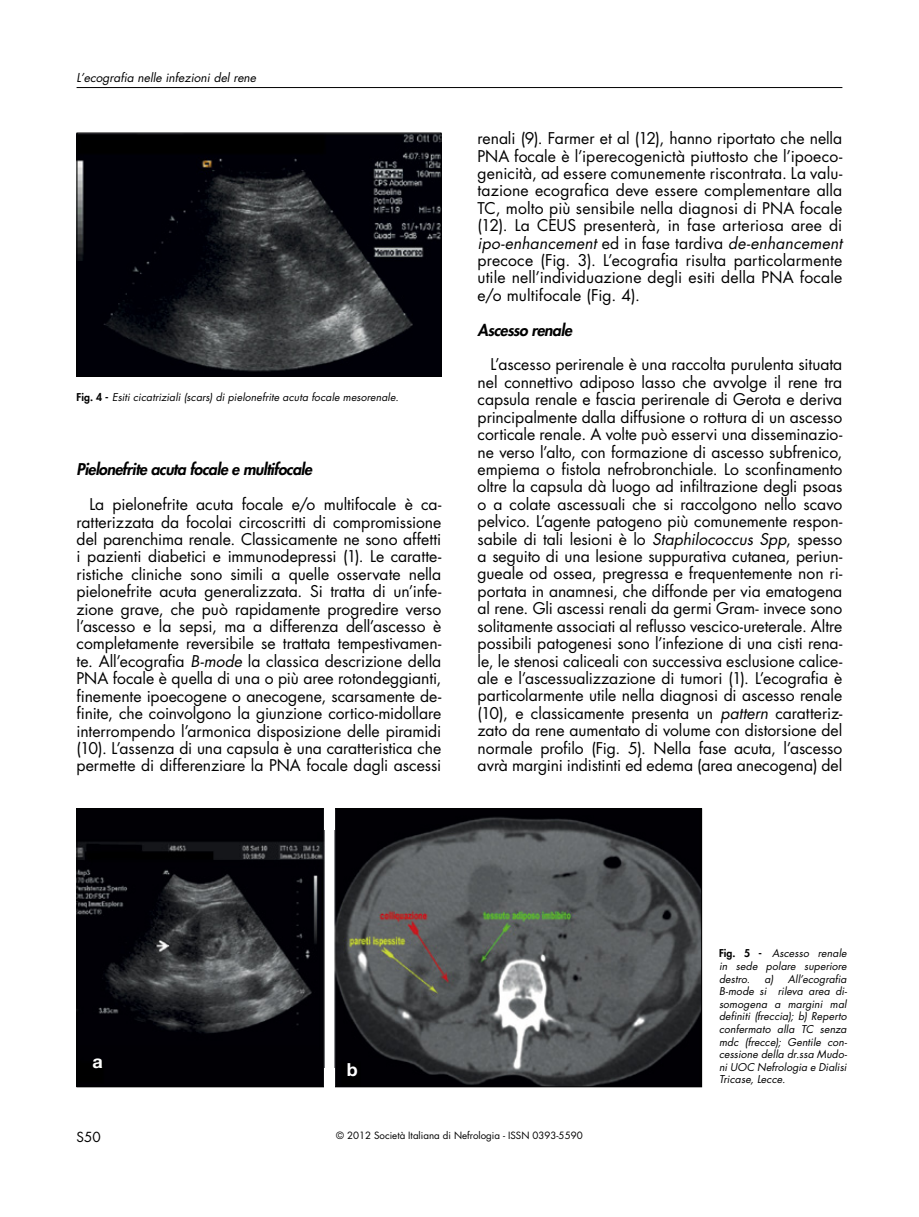
<style>
.page{position:relative;width:919px;height:1217px;background:#fff}
.page>*{position:absolute;margin:0;border:0;box-sizing:border-box;transform-origin:0 0}
.t1{font:700 18px "Helvetica Neue";color:#fff}
._19_FULL_TEXT{font:15.75px/17.4px "Futura";color:#000;text-align:justify}
._19_FULL_TEXT-2{font:italic 800 15.75px "Futura";letter-spacing:-.03em;color:#000}
._18_SUBTITLE_ITALIC{font:italic 800 15.75px "Futura";letter-spacing:-.03em;color:#000}
.t2{font:13.5px "Futura";color:#000}
.t3{font:italic 12px "Futura";color:#000}
._40_FIGURE_LEGEND{font:italic 10.5px/12.6px "Futura";letter-spacing:.01em;color:#000;text-align:justify}
.t4{font:9.75px "Futura";color:#000}
.s1{font-weight:800;font-style:normal}
.s2{font-style:italic}
.s3{font-style:inherit}
</style>
<div class="page">
<hr style="left:77px;top:87px;width:765px;height:1px;background:#000">
<img style="left:79px;top:135px;width:360px;height:239px">
<div style="left:77px;top:133px;width:364px;height:243px;border:1px solid #000"></div>
<img style="left:79px;top:810px;width:621px;height:274px">
<div style="left:77px;top:808px;width:625px;height:278px;border:1px solid #000"></div>
<div style="left:324px;top:1067px;width:10px;height:34px;background:#fff"></div>
<div style="left:324px;top:795px;width:10px;height:34px;background:#fff"></div>
<p class="t3" style="left:77px;top:70px;width:181px">L’ecografia nelle infezioni del rene</p>
<p class="_40_FIGURE_LEGEND" style="left:77px;top:391px;width:323px"><span class="s1">Fig. 4 -</span> Esiti cicatriziali (scars) di pielonefrite acuta focale mesorenale.</p>
<p class="_19_FULL_TEXT-2" style="left:77px;top:459px;width:237px">Pielonefrite acuta focale e multifocale</p>
<p class="_19_FULL_TEXT" style="left:77px;top:495px;width:366px;text-indent:13px">La pielonefrite acuta focale e/o multifocale è ca&shy;ratterizzata da focolai circoscritti di compromissione del parenchima renale. Classicamente ne sono affetti i pazienti diabetici e immunodepressi (1). Le caratte&shy;ristiche cliniche sono simili a quelle osservate nella pielonefrite acuta generalizzata. Si tratta di un’infe&shy;zione grave, che può rapidamente progredire verso l’ascesso e la sepsi, ma a differenza dell’ascesso è completamente reversibile se trattata tempestivamen&shy;te. All’ecografia <span class="s2">B-mode</span> la classica descrizione della PNA focale è quella di una o più aree rotondeggianti, finemente ipoecogene o anecogene, scarsamente de&shy;finite, che coinvolgono la giunzione cortico-midollare interrompendo l’armonica disposizione delle piramidi (10). L’assenza di una capsula è una caratteristica che permette di differenziare la PNA focale dagli ascessi</p>
<p class="_19_FULL_TEXT" style="left:477px;top:130px;width:366px">renali (9). Farmer et al (12), hanno riportato che nella PNA focale è l’iperecogenictà piuttosto che l’ipoeco&shy;genicità, ad essere comunemente riscontrata. La valu&shy;tazione ecografica deve essere complementare alla TC, molto più sensibile nella diagnosi di PNA focale (12). La CEUS presenterà, in fase arteriosa aree di <span class="s2">ipo-enhancement</span> ed in fase tardiva <span class="s2">de-enhancement </span>precoce (Fig. 3). L’ecografia risulta particolarmente utile nell’individuazione degli esiti della PNA focale e/o multifocale (Fig. 4).</p>
<p class="_18_SUBTITLE_ITALIC" style="left:477px;top:320px;width:96px">Ascesso renale</p>
<p class="_19_FULL_TEXT" style="left:477px;top:356px;width:366px;text-indent:13px">L’ascesso perirenale è una raccolta purulenta situata nel connettivo adiposo lasso che avvolge il rene tra capsula renale e fascia perirenale di Gerota e deriva principalmente dalla diffusione o rottura di un ascesso corticale renale. A volte può esservi una disseminazio&shy;ne verso l’alto, con formazione di ascesso subfrenico, empiema o fistola nefrobronchiale. Lo sconfinamento oltre la capsula dà luogo ad infiltrazione degli psoas o a colate ascessuali che si raccolgono nello scavo pelvico. L’agente patogeno più comunemente respon&shy;sabile di tali lesioni è lo <span class="s2">Staphilococcus Spp</span>, spesso a seguito di una lesione suppurativa cutanea, periun&shy;gueale od ossea, pregressa e frequentemente non ri&shy;portata in anamnesi, che diffonde per via ematogena al rene. Gli ascessi renali da germi Gram- invece sono solitamente associati al reflusso vescico-ureterale. Altre possibili patogenesi sono l’infezione di una cisti rena&shy;le, le stenosi caliceali con successiva esclusione calice&shy;ale e l’ascessualizzazione di tumori (1). L’ecografia è particolarmente utile nella diagnosi di ascesso renale (10), e classicamente presenta un <span class="s2">pattern</span> caratteriz&shy;zato da rene aumentato di volume con distorsione del normale profilo (Fig. 5). Nella fase acuta, l’ascesso avrà margini indistinti ed edema (area anecogena) del</p>
<p class="t1" style="left:92px;top:1050px;width:12px">a</p>
<p class="t1" style="left:347px;top:1058px;width:12px">b</p>
<p class="_40_FIGURE_LEGEND" style="left:719px;top:947px;width:129px"><span class="s1">Fig. 5 -</span> Ascesso renale in sede polare superiore destro.</p>
<p class="_40_FIGURE_LEGEND" style="left:719px;top:972px;width:130px;text-indent:45px">a) All’ecografia B-mode si rileva area di&shy;somogena a margini mal definiti (freccia); b) Reperto confermato alla TC senza mdc (frecce); Gentile con&shy;cessione della dr.ssa Mudo&shy;ni UOC Nefrologia e Dialisi Tricase, Lecce.</p>
<p class="t2" style="left:77px;top:1128px;width:26px">S50</p>
<p class="t4" style="left:336px;top:1129px;width:248px"><span class="s3">© 2012</span> Società Italiana di Nefrologia - ISSN 0393-5590</p>
</div>
